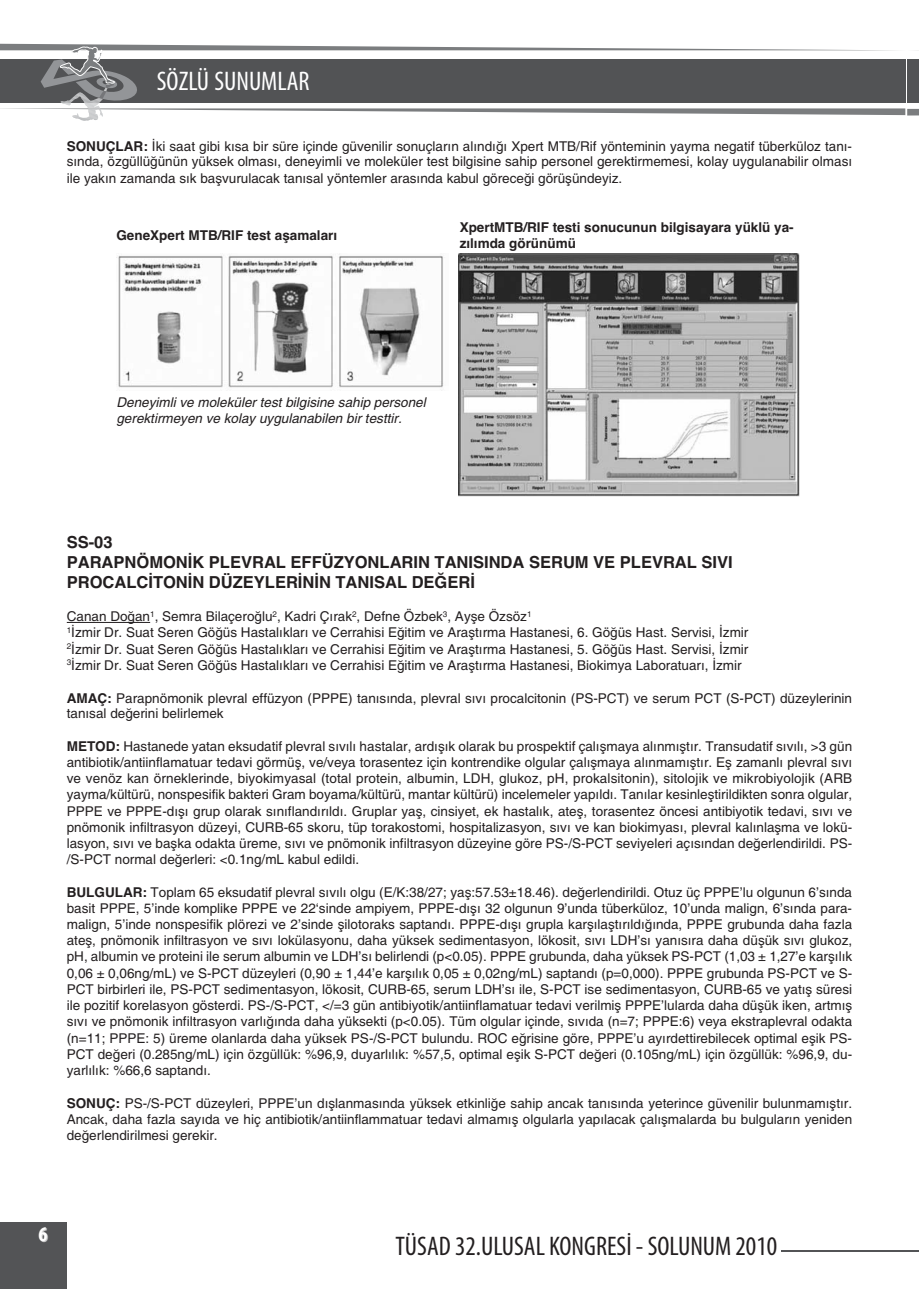
<style>
.page{position:relative;width:919px;height:1289px;background:#fff}
.page>*{position:absolute;margin:0;border:0;box-sizing:border-box;transform-origin:0 0}
.t1{font:condensed 27px "Myriad Pro";color:#231f20}
.t2{font:condensed 27px "Myriad Pro";color:#fff}
.t3{font:700 condensed 21px "Myriad Pro";color:#fff}
.t4{font:700 16.5px/19.8px "Helvetica";color:#231f20}
.t5{font:13.5px/16.2px "Helvetica";color:#231f20;text-align:justify}
.t6{font:italic 13.5px/16.2px "Helvetica";color:#231f20}
.t7{font:700 13.5px/16.2px "Helvetica";color:#231f20}
.s1{font-weight:700}
</style>
<div class="page">
<svg style="left:906px;top:1250px;width:12px;height:2px"></svg>
<svg style="left:0;top:44px;width:918px;height:77px"></svg>
<hr style="left:67px;top:622px;width:83px;height:1px;background:#231f20">
<img style="left:116px;top:254px;width:327px;height:134px">
<img style="left:459px;top:254px;width:340px;height:242px">
<div style="left:0;top:1222px;width:67px;height:66px;background:#535456"></div>
<hr style="left:781px;top:1250px;width:124px;height:2px;background:#535456">
<h1 class="t2" style="left:157px;top:65px;width:154px">SÖZLÜ SUNUMLAR</h1>
<p class="t5" style="left:67px;top:139px;width:786px"><span class="s1">SONUÇLAR:</span> İki saat gibi kısa bir süre içinde güvenilir sonuçların alındığı Xpert MTB/Rif yönteminin yayma negatif tüberküloz tanı&shy;sında, özgüllüğünün yüksek olması, deneyimli ve moleküler test bilgisine sahip personel gerektirmemesi, kolay uygulanabilir olması ile yakın zamanda sık başvurulacak tanısal yöntemler arasında kabul göreceği görüşündeyiz.</p>
<p class="t7" style="left:116px;top:229px;width:222px">GeneXpert MTB/RIF test aşamaları</p>
<p class="t7" style="left:459px;top:220px;width:335px">XpertMTB/RIF testi sonucunun bilgisayara yüklü ya&shy;zılımda görünümü</p>
<p class="t6" style="left:116px;top:395px;width:311px">Deneyimli ve moleküler test bilgisine sahip personel gerektirmeyen ve kolay uygulanabilen bir testtir.</p>
<p class="t4" style="left:67px;top:534px;width:667px">SS-03<br>PARAPNÖMONİK PLEVRAL EFFÜZYONLARIN TANISINDA SERUM VE PLEVRAL SIVI<br>PROCALCİTONİN DÜZEYLERİNİN TANISAL DEĞERİ</p>
<p class="t5" style="left:67px;top:609px;width:683px;text-align:left">Canan Doğan<sup>1</sup>, Semra Bilaçeroğlu<sup>2</sup>, Kadri Çırak<sup>2</sup>, Defne Özbek<sup>3</sup>, Ayşe Özsöz<sup>1<br>1</sup>İzmir Dr. Suat Seren Göğüs Hastalıkları ve Cerrahisi Eğitim ve Araştırma Hastanesi, 6. Göğüs Hast. Servisi, İzmir <sup>2</sup>İzmir Dr. Suat Seren Göğüs Hastalıkları ve Cerrahisi Eğitim ve Araştırma Hastanesi, 5. Göğüs Hast. Servisi, İzmir <sup>3</sup>İzmir Dr. Suat Seren Göğüs Hastalıkları ve Cerrahisi Eğitim ve Araştırma Hastanesi, Biokimya Laboratuarı, İzmir</p>
<p class="t5" style="left:67px;top:691px;width:786px;line-height:15.6px"><span class="s1">AMAÇ:</span> Parapnömonik plevral effüzyon (PPPE) tanısında, plevral sıvı procalcitonin (PS-PCT) ve serum PCT (S-PCT) düzeylerinin tanısal değerini belirlemek</p>
<p class="t5" style="left:67px;top:739px;width:786px"><span class="s1">METOD:</span> Hastanede yatan eksudatif plevral sıvılı hastalar, ardışık olarak bu prospektif çalışmaya alınmıştır. Transudatif sıvılı, &gt;3 gün antibiotik/antiinflamatuar tedavi görmüş, ve/veya torasentez için kontrendike olgular çalışmaya alınmamıştır. Eş zamanlı plevral sıvı ve venöz kan örneklerinde, biyokimyasal (total protein, albumin, LDH, glukoz, pH, prokalsitonin), sitolojik ve mikrobiyolojik (ARB yayma/kültürü, nonspesifik bakteri Gram boyama/kültürü, mantar kültürü) incelemeler yapıldı. Tanılar kesinleştirildikten sonra olgular, PPPE ve PPPE-dışı grup olarak sınıflandırıldı. Gruplar yaş, cinsiyet, ek hastalık, ateş, torasentez öncesi antibiyotik tedavi, sıvı ve pnömonik infiltrasyon düzeyi, CURB-65 skoru, tüp torakostomi, hospitalizasyon, sıvı ve kan biokimyası, plevral kalınlaşma ve lokü&shy;lasyon, sıvı ve başka odakta üreme, sıvı ve pnömonik infiltrasyon düzeyine göre PS-/S-PCT seviyeleri açısından değerlendirildi. PS-/S-PCT normal değerleri: &lt;0.1ng/mL kabul edildi.</p>
<p class="t5" style="left:67px;top:885px;width:786px"><span class="s1">BULGULAR:</span> Toplam 65 eksudatif plevral sıvılı olgu (E/K:38/27; yaş:57.53±18.46). değerlendirildi. Otuz üç PPPE’lu olgunun 6’sında basit PPPE, 5’inde komplike PPPE ve 22‘sinde ampiyem, PPPE-dışı 32 olgunun 9’unda tüberküloz, 10’unda malign, 6’sında para&shy;malign, 5’inde nonspesifik plörezi ve 2’sinde şilotoraks saptandı. PPPE-dışı grupla karşılaştırıldığında, PPPE grubunda daha fazla ateş, pnömonik infiltrasyon ve sıvı lokülasyonu, daha yüksek sedimentasyon, lökosit, sıvı LDH’sı yanısıra daha düşük sıvı glukoz, pH, albumin ve proteini ile serum albumin ve LDH’sı belirlendi (p&lt;0.05). PPPE grubunda, daha yüksek PS-PCT (1,03 ± 1,27’e karşılık 0,06 ± 0,06ng/mL) ve S-PCT düzeyleri (0,90 ± 1,44’e karşılık 0,05 ± 0,02ng/mL) saptandı (p=0,000). PPPE grubunda PS-PCT ve S-PCT birbirleri ile, PS-PCT sedimentasyon, lökosit, CURB-65, serum LDH’sı ile, S-PCT ise sedimentasyon, CURB-65 ve yatış süresi ile pozitif korelasyon gösterdi. PS-/S-PCT, &lt;/=3 gün antibiyotik/antiinflamatuar tedavi verilmiş PPPE’lularda daha düşük iken, artmış sıvı ve pnömonik infiltrasyon varlığında daha yüksekti (p&lt;0.05). Tüm olgular içinde, sıvıda (n=7; PPPE:6) veya ekstraplevral odakta (n=11; PPPE: 5) üreme olanlarda daha yüksek PS-/S-PCT bulundu. ROC eğrisine göre, PPPE’u ayırdettirebilecek optimal eşik PS-PCT değeri (0.285ng/mL) için özgüllük: %96,9, duyarlılık: %57,5, optimal eşik S-PCT değeri (0.105ng/mL) için özgüllük: %96,9, du&shy;yarlılık: %66,6 saptandı.</p>
<p class="t5" style="left:67px;top:1096px;width:786px"><span class="s1">SONUÇ:</span> PS-/S-PCT düzeyleri, PPPE’un dışlanmasında yüksek etkinliğe sahip ancak tanısında yeterince güvenilir bulunmamıştır.<br>Ancak, daha fazla sayıda ve hiç antibiotik/antiinflammatuar tedavi almamış olgularla yapılacak çalışmalarda bu bulguların yeniden değerlendirilmesi gerekir.</p>
<h2 class="t3" style="left:38px;top:1221px;width:10px">6</h2>
<h1 class="t1" style="left:395px;top:1229px;width:383px">TÜSAD 32.ULUSAL KONGRESİ - SOLUNUM 2010</h1>
</div>
